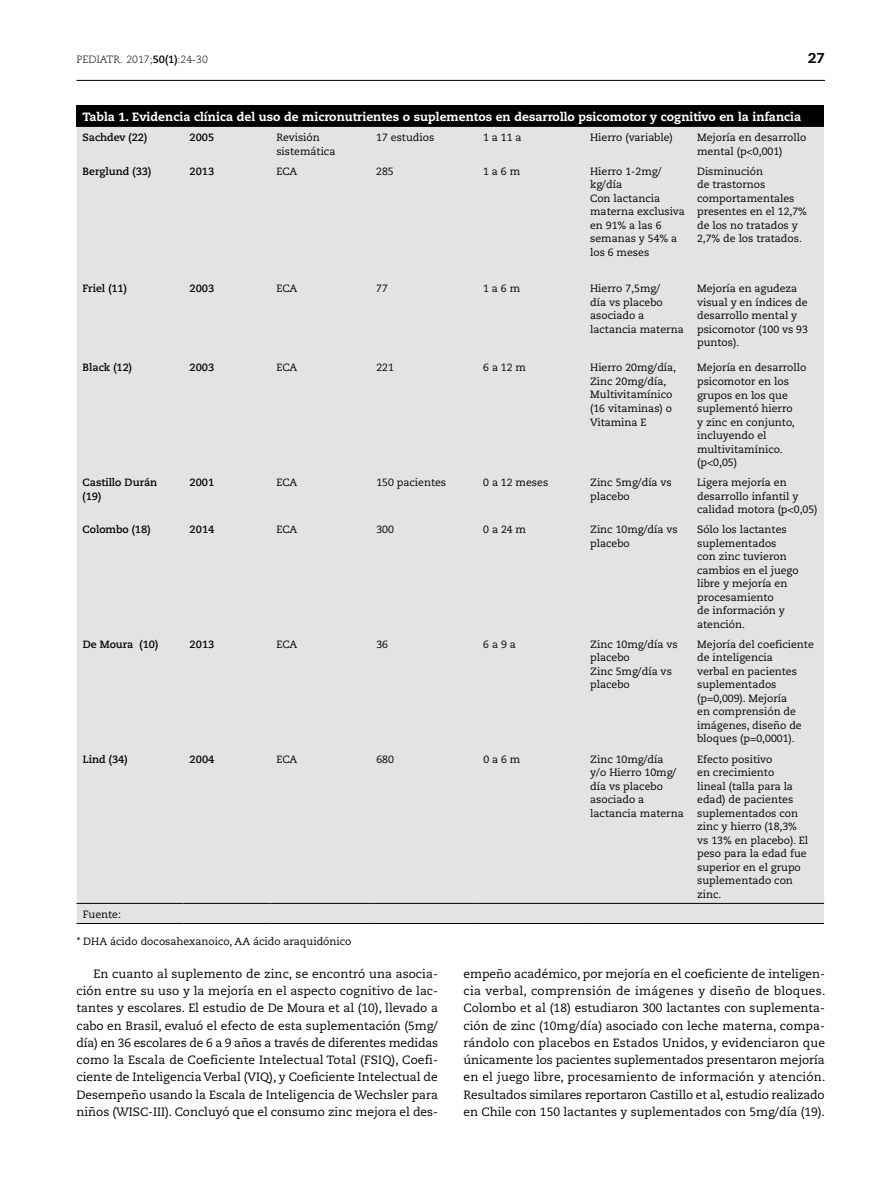
<style>
.page{position:relative;width:893px;height:1191px;background:#fff}
.page>*{position:absolute;margin:0;border:0;box-sizing:border-box;transform-origin:0 0}
.t1{font:800 14.25px "Caecilia LT Std";color:#000}
.t2{font:12px/17.2px "Caecilia LT Std";color:#000;text-align:justify}
.t3{font:800 12px "Caecilia LT Std";color:#fff}
.t4{font:10.5px/13.5px "Caecilia LT Std";color:#000}
.t5{font:700 10.5px/13.5px "Caecilia LT Std";color:#000}
.t6{font:300 10.5px "Caecilia LT Std";color:#000}
.s1{font-weight:700}
</style>
<div class="page">
<hr style="left:77px;top:80px;width:748px;height:1px;background:#000">
<div style="left:77px;top:106px;width:747px;height:21px;background:#000"></div>
<div style="left:77px;top:127px;width:747px;height:796px;background:#e2e3e4"></div>
<hr style="left:77px;top:105px;width:106px;height:1px;background:#000">
<hr style="left:183px;top:105px;width:87px;height:1px;background:#000">
<hr style="left:270px;top:105px;width:100px;height:1px;background:#000">
<hr style="left:370px;top:105px;width:107px;height:1px;background:#000">
<hr style="left:477px;top:105px;width:107px;height:1px;background:#000">
<hr style="left:584px;top:105px;width:107px;height:1px;background:#000">
<hr style="left:691px;top:105px;width:133px;height:1px;background:#000">
<hr style="left:77px;top:903px;width:106px;height:1px;background:#000">
<hr style="left:183px;top:903px;width:87px;height:1px;background:#000">
<hr style="left:270px;top:903px;width:100px;height:1px;background:#000">
<hr style="left:370px;top:903px;width:107px;height:1px;background:#000">
<hr style="left:477px;top:903px;width:107px;height:1px;background:#000">
<hr style="left:584px;top:903px;width:107px;height:1px;background:#000">
<hr style="left:691px;top:903px;width:133px;height:1px;background:#000">
<hr style="left:77px;top:923px;width:106px;height:1px;background:#000">
<hr style="left:183px;top:923px;width:87px;height:1px;background:#000">
<hr style="left:270px;top:923px;width:100px;height:1px;background:#000">
<hr style="left:370px;top:923px;width:107px;height:1px;background:#000">
<hr style="left:477px;top:923px;width:107px;height:1px;background:#000">
<hr style="left:584px;top:923px;width:107px;height:1px;background:#000">
<hr style="left:691px;top:923px;width:133px;height:1px;background:#000">
<p class="t6" style="left:77px;top:53px;width:133px">PEDIATR. 2017;<span class="s1">50(1)</span>:24-30</p>
<h1 class="t1" style="left:808px;top:49px;width:18px">27</h1>
<p class="t3" style="left:83px;top:109px;width:720px">Tabla 1. Evidencia clínica del uso de micronutrientes o suplementos en desarrollo psicomotor y cognitivo en la infancia</p>
<p class="t5" style="left:83px;top:131px;width:66px">Sachdev (22)</p>
<p class="t5" style="left:189px;top:131px;width:26px">2005</p>
<p class="t4" style="left:276px;top:131px;width:61px">Revisión sistemática</p>
<p class="t4" style="left:376px;top:131px;width:59px">17 estudios</p>
<p class="t4" style="left:483px;top:131px;width:40px">1 a 11 a</p>
<p class="t4" style="left:590px;top:131px;width:84px">Hierro (variable)</p>
<p class="t4" style="left:697px;top:131px;width:111px">Mejoría en desarrollo mental (p&lt;0,001)</p>
<p class="t5" style="left:83px;top:164px;width:70px">Berglund (33)</p>
<p class="t5" style="left:189px;top:164px;width:26px">2013</p>
<p class="t4" style="left:276px;top:164px;width:22px">ECA</p>
<p class="t4" style="left:376px;top:164px;width:19px">285</p>
<p class="t4" style="left:483px;top:164px;width:38px">1 a 6 m</p>
<p class="t4" style="left:590px;top:164px;width:96px">Hierro 1-2mg/ kg/día<br>Con lactancia materna exclusiva en 91% a las 6 semanas y 54% a los 6 meses</p>
<p class="t4" style="left:697px;top:164px;width:111px">Disminución<br>de trastornos comportamentales presentes en el 12,7% de los no tratados y<br>2,7% de los tratados.</p>
<p class="t5" style="left:83px;top:282px;width:46px">Friel (11)</p>
<p class="t5" style="left:189px;top:282px;width:26px">2003</p>
<p class="t4" style="left:276px;top:282px;width:22px">ECA</p>
<p class="t4" style="left:376px;top:282px;width:13px">77</p>
<p class="t4" style="left:483px;top:282px;width:38px">1 a 6 m</p>
<p class="t4" style="left:590px;top:282px;width:95px">Hierro 7,5mg/<br>día vs placebo asociado a lactancia materna</p>
<p class="t4" style="left:697px;top:282px;width:112px">Mejoría en agudeza visual y en índices de desarrollo mental y psicomotor (100 vs 93 puntos).</p>
<p class="t5" style="left:83px;top:361px;width:51px">Black (12)</p>
<p class="t5" style="left:190px;top:361px;width:26px">2003</p>
<p class="t4" style="left:276px;top:361px;width:22px">ECA</p>
<p class="t4" style="left:376px;top:361px;width:19px">221</p>
<p class="t4" style="left:483px;top:361px;width:44px">6 a 12 m</p>
<p class="t4" style="left:590px;top:361px;width:88px">Hierro 20mg/día,<br>Zinc 20mg/día,<br>Multivitamínico (16 vitaminas) o<br>Vitamina E</p>
<p class="t4" style="left:697px;top:361px;width:111px">Mejoría en desarrollo psicomotor en los grupos en los que suplementó hierro<br>y zinc en conjunto, incluyendo el multivitamínico. (p&lt;0,05)</p>
<p class="t5" style="left:83px;top:476px;width:76px">Castillo Durán (19)</p>
<p class="t5" style="left:190px;top:476px;width:26px">2001</p>
<p class="t4" style="left:276px;top:476px;width:22px">ECA</p>
<p class="t4" style="left:376px;top:476px;width:71px">150 pacientes</p>
<p class="t4" style="left:483px;top:476px;width:66px">0 a 12 meses</p>
<p class="t4" style="left:590px;top:476px;width:83px">Zinc 5mg/día vs placebo</p>
<p class="t4" style="left:697px;top:476px;width:122px">Ligera mejoría en desarrollo infantil y calidad motora (p&lt;0,05)</p>
<p class="t5" style="left:83px;top:523px;width:69px">Colombo (18)</p>
<p class="t5" style="left:190px;top:523px;width:26px">2014</p>
<p class="t4" style="left:276px;top:523px;width:22px">ECA</p>
<p class="t4" style="left:376px;top:523px;width:19px">300</p>
<p class="t4" style="left:483px;top:523px;width:44px">0 a 24 m</p>
<p class="t4" style="left:590px;top:523px;width:89px">Zinc 10mg/día vs placebo</p>
<p class="t4" style="left:697px;top:523px;width:103px">Sólo los lactantes suplementados<br>con zinc tuvieron cambios en el juego libre y mejoría en procesamiento<br>de información y atención.</p>
<p class="t5" style="left:83px;top:637px;width:77px">De Moura (10)</p>
<p class="t5" style="left:190px;top:637px;width:26px">2013</p>
<p class="t4" style="left:276px;top:637px;width:22px">ECA</p>
<p class="t4" style="left:376px;top:637px;width:13px">36</p>
<p class="t4" style="left:483px;top:637px;width:34px">6 a 9 a</p>
<p class="t4" style="left:590px;top:637px;width:89px">Zinc 10mg/día vs placebo<br>Zinc 5mg/día vs placebo</p>
<p class="t4" style="left:697px;top:637px;width:118px">Mejoría del coeficiente de inteligencia<br>verbal en pacientes suplementados (p=0,009). Mejoría<br>en comprensión de imágenes, diseño de bloques (p=0,0001).</p>
<p class="t5" style="left:83px;top:752px;width:46px">Lind (34)</p>
<p class="t5" style="left:190px;top:752px;width:26px">2004</p>
<p class="t4" style="left:276px;top:752px;width:22px">ECA</p>
<p class="t4" style="left:376px;top:752px;width:19px">680</p>
<p class="t4" style="left:483px;top:752px;width:38px">0 a 6 m</p>
<p class="t4" style="left:590px;top:752px;width:95px">Zinc 10mg/día<br>y/o Hierro 10mg/ día vs placebo asociado a lactancia materna</p>
<p class="t4" style="left:697px;top:752px;width:112px">Efecto positivo<br>en crecimiento<br>lineal (talla para la edad) de pacientes suplementados con zinc y hierro (18,3% vs 13% en placebo). El peso para la edad fue superior en el grupo suplementado con zinc.</p>
<p class="t4" style="left:83px;top:907px;width:40px">Fuente:</p>
<p class="t4" style="left:77px;top:934px;width:276px">* DHA ácido docosahexanoico, AA ácido araquidónico</p>
<p class="t2" style="left:77px;top:965px;width:363px;text-indent:17px">En cuanto al suplemento de zinc, se encontró una asocia&shy;ción entre su uso y la mejoría en el aspecto cognitivo de lac&shy;tantes y escolares. El estudio de De Moura et al (10), llevado a cabo en Brasil, evaluó el efecto de esta suplementación (5mg/ día) en 36 escolares de 6 a 9 años a través de diferentes medidas como la Escala de Coeficiente Intelectual Total (FSIQ), Coefi&shy;ciente de Inteligencia Verbal (VIQ), y Coeficiente Intelectual de Desempeño usando la Escala de Inteligencia de Wechsler para niños (WISC-III). Concluyó que el consumo zinc mejora el des-</p>
<p class="t2" style="left:463px;top:965px;width:363px">empeño académico, por mejoría en el coeficiente de inteligen&shy;cia verbal, comprensión de imágenes y diseño de bloques.<br>Colombo et al (18) estudiaron 300 lactantes con suplementa&shy;ción de zinc (10mg/día) asociado con leche materna, compa&shy;rándolo con placebos en Estados Unidos, y evidenciaron que únicamente los pacientes suplementados presentaron mejoría en el juego libre, procesamiento de información y atención.<br>Resultados similares reportaron Castillo et al, estudio realizado en Chile con 150 lactantes y suplementados con 5mg/día (19).</p>
</div>
